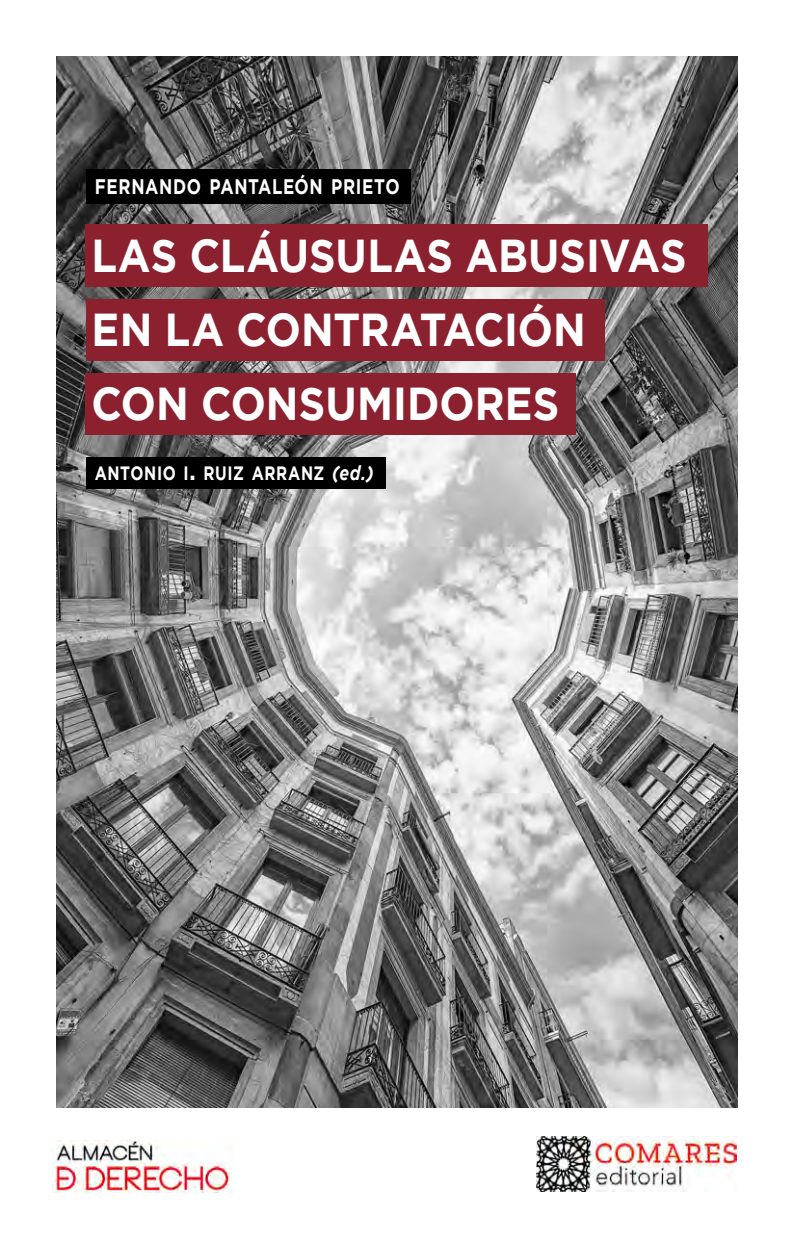
<style>
.page{position:relative;width:794px;height:1248px;background:#fff}
.page>*{position:absolute;margin:0;border:0;box-sizing:border-box;transform-origin:0 0}
.t1{font:700 46px/73.8px "Gotham";color:#fff;scale:.9 1}
.t2{font:700 21px "Gotham";letter-spacing:.035em;color:#fff;scale:.8 1}
.t3{font:700 19.2px "Gotham";letter-spacing:.035em;color:#fff;scale:.8 1}
.s1{font-size:27.6px}
.s2{font-style:italic;font-size:20px}
</style>
<div class="page">
<img style="left:56px;top:57px;width:681px;height:1049px">
<img style="left:52px;top:1140px;width:180px;height:52px">
<div style="left:86px;top:225px;width:622px;height:62px;background:#8b212f"></div>
<img style="left:536px;top:1136px;width:201px;height:54px">
<div style="left:86px;top:170px;width:324px;height:34px;background:#000"></div>
<div style="left:86px;top:299px;width:518px;height:62px;background:#8b212f"></div>
<div style="left:86px;top:373px;width:490px;height:61px;background:#8b212f"></div>
<div style="left:86px;top:457px;width:300px;height:31px;background:#000"></div>
<p class="t2" style="left:95px;top:174px;width:382px">FERNANDO PANTALEÓN PRIETO</p>
<p class="t1" style="left:91px;top:217px;width:663px">LAS CLÁUSULAS ABUSIVAS</p>
<p class="t1" style="left:91px;top:291px;width:551px">EN LA CONTRATACIÓN<br>CON CONSUMIDORES</p>
<p class="t3" style="left:95px;top:462px;width:350px">ANTONIO I<span class="s1">.</span> RUIZ ARRANZ <span class="s2">(ed.)</span></p>
</div>
